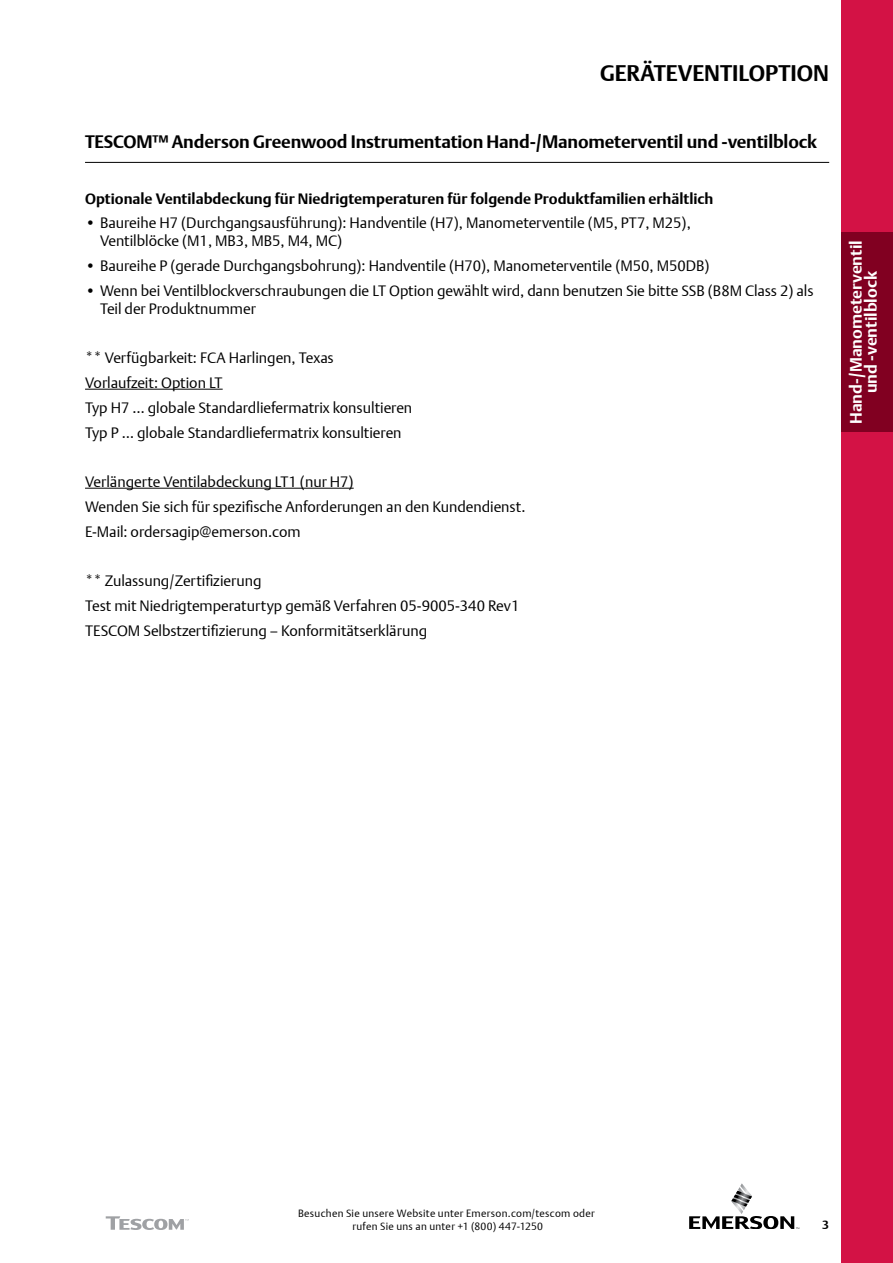
<style>
.page{position:relative;width:893px;height:1263px;background:#fff}
.page>*{position:absolute;margin:0;border:0;box-sizing:border-box;transform-origin:0 0}
.t1{font:700 22.5px "DTL Argo T";color:#000}
.t2{font:700 18px "DTL Argo T";letter-spacing:-.01em;color:#000}
.t3{font:700 16.5px/15px "DTL Argo T";color:#fff;text-align:center}
.t4{font:15px/18px "DTL Argo T Light";color:#000}
.t5{font:700 15px "DTL Argo T";color:#000}
.t6{font:700 12px "DTL Argo T";color:#000}
.t7{font:10.5px/12.6px "DTL Argo T Light";letter-spacing:.025em;color:#000;text-align:center}
</style>
<div class="page">
<div style="left:842px;top:0;width:51px;height:1263px;background:#d31245"></div>
<svg style="left:689px;top:1183px;width:110px;height:46px"></svg>
<hr style="left:85px;top:162px;width:744px;height:1px;background:#000">
<svg style="left:106px;top:1216px;width:83px;height:14px"></svg>
<div style="left:842px;top:233px;width:51px;height:199px;background:#810021"></div>
<hr style="left:85px;top:389px;width:138px;height:1px;background:#000">
<hr style="left:85px;top:488px;width:269px;height:1px;background:#000">
<p class="t1" style="left:600px;top:60px;width:231px">GERÄTEVENTILOPTION</p>
<p class="t2" style="left:85px;top:131px;width:734px">TESCOM™ Anderson Greenwood Instrumentation Hand-/Manometerventil und -ventilblock</p>
<p class="t5" style="left:85px;top:189px;width:630px">Optionale Ventilabdeckung für Niedrigtemperaturen für folgende Produktfamilien erhältlich</p>
<p class="t4" style="left:100px;top:214px;width:592px;text-indent:-15px">• Baureihe H7 (Durchgangsausführung): Handventile (H7), Manometerventile (M5, PT7, M25),<br>Ventilblöcke (M1, MB3, MB5, M4, MC)</p>
<p class="t4" style="left:85px;top:257px;width:626px">• Baureihe P (gerade Durchgangsbohrung): Handventile (H70), Manometerventile (M50, M50DB)</p>
<p class="t4" style="left:100px;top:281px;width:715px;text-indent:-15px">• Wenn bei Ventilblockverschraubungen die LT Option gewählt wird, dann benutzen Sie bitte SSB (B8M Class 2) als<br>Teil der Produktnummer</p>
<p class="t4" style="left:85px;top:349px;width:250px">** Verfügbarkeit: FCA Harlingen, Texas</p>
<p class="t4" style="left:85px;top:374px;width:139px">Vorlaufzeit: Option LT</p>
<p class="t4" style="left:85px;top:398px;width:329px">Typ H7 … globale Standardliefermatrix konsultieren</p>
<p class="t4" style="left:85px;top:423px;width:318px">Typ P … globale Standardliefermatrix konsultieren</p>
<p class="t4" style="left:85px;top:473px;width:270px">Verlängerte Ventilabdeckung LT1 (nur H7)</p>
<p class="t4" style="left:85px;top:497px;width:442px">Wenden Sie sich für spezifische Anforderungen an den Kundendienst.</p>
<p class="t4" style="left:85px;top:522px;width:217px">E-Mail: ordersagip@emerson.com</p>
<p class="t4" style="left:85px;top:572px;width:178px">** Zulassung/Zertifizierung</p>
<p class="t4" style="left:85px;top:596px;width:436px">Test mit Niedrigtemperaturtyp gemäß Verfahren 05-9005-340 Rev1</p>
<p class="t4" style="left:85px;top:621px;width:344px">TESCOM Selbstzertifizierung – Konformitätserklärung</p>
<p class="t3" style="left:848px;top:424px;width:185px;rotate:-90deg">Hand-/Manometerventil und -ventilblock</p>
<p class="t7" style="left:298px;top:1207px;width:298px">Besuchen Sie unsere Website unter Emerson.com/tescom oder rufen Sie uns an unter +1 (800) 447-1250</p>
<p class="t6" style="left:822px;top:1217px;width:8px">3</p>
</div>
